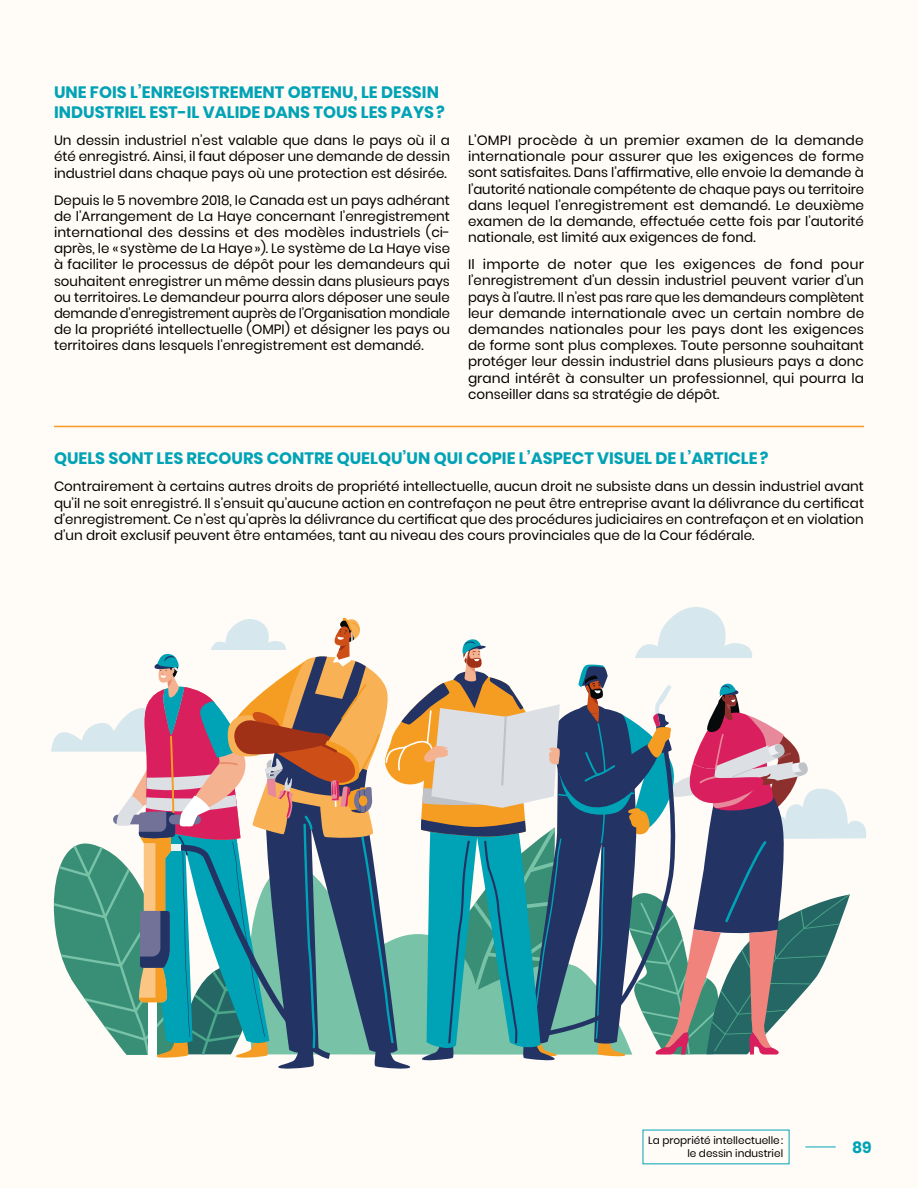
<style>
.page{position:relative;width:918px;height:1188px;background:#fffbf6}
.page>*{position:absolute;margin:0;border:0;box-sizing:border-box;transform-origin:0 0}
.t1{font:700 16.5px/19.8px "Poppins";color:#00a3b6}
.t2{font:700 15.75px "Poppins";color:#00a3b6}
.t3{font:13.5px/16.2px "Poppins";color:#000;text-align:justify}
.t4{font:10.5px/12.6px "Poppins";color:#000;text-align:right}
</style>
<div class="page">
<hr style="left:54px;top:426px;width:810px;height:1px;background:#f59b21">
<hr style="left:805px;top:1147px;width:31px;height:1px;background:#00a3b6">
<svg style="left:51px;top:607px;width:815px;height:462px"></svg>
<p class="t1" style="left:54px;top:83px;width:392px">UNE FOIS L’ENREGISTREMENT OBTENU, LE DESSIN<br>INDUSTRIEL EST-IL VALIDE DANS TOUS LES PAYS?</p>
<p class="t3" style="left:54px;top:132px;width:398px">Un dessin industriel n’est valable que dans le pays où il a été enregistré. Ainsi, il faut déposer une demande de dessin industriel dans chaque pays où une protection est désirée.</p>
<p class="t3" style="left:54px;top:192px;width:398px">Depuis le 5 novembre 2018, le Canada est un pays adhérant de l’Arrangement de La Haye concernant l’enregistrement international des dessins et des modèles industriels (ci&shy;après, le «système de La Haye»). Le système de La Haye vise à faciliter le processus de dépôt pour les demandeurs qui souhaitent enregistrer un même dessin dans plusieurs pays ou territoires. Le demandeur pourra alors déposer une seule demande d’enregistrement auprès de l’Organisation mondiale de la propriété intellectuelle (OMPI) et désigner les pays ou territoires dans lesquels l’enregistrement est demandé.</p>
<p class="t3" style="left:468px;top:132px;width:398px">L’OMPI procède à un premier examen de la demande internationale pour assurer que les exigences de forme sont satisfaites. Dans l’affirmative, elle envoie la demande à l’autorité nationale compétente de chaque pays ou territoire dans lequel l’enregistrement est demandé. Le deuxième examen de la demande, effectuée cette fois par l’autorité nationale, est limité aux exigences de fond.</p>
<p class="t3" style="left:468px;top:256px;width:398px">Il importe de noter que les exigences de fond pour l’enregistrement d’un dessin industriel peuvent varier d’un pays à l’autre. Il n’est pas rare que les demandeurs complètent leur demande internationale avec un certain nombre de demandes nationales pour les pays dont les exigences de forme sont plus complexes. Toute personne souhaitant protéger leur dessin industriel dans plusieurs pays a donc grand intérêt à consulter un professionnel, qui pourra la conseiller dans sa stratégie de dépôt.</p>
<p class="t1" style="left:54px;top:449px;width:716px">QUELS SONT LES RECOURS CONTRE QUELQU’UN QUI COPIE L’ASPECT VISUEL DE L’ARTICLE?</p>
<p class="t3" style="left:54px;top:479px;width:812px">Contrairement à certains autres droits de propriété intellectuelle, aucun droit ne subsiste dans un dessin industriel avant qu’il ne soit enregistré. Il s’ensuit qu’aucune action en contrefaçon ne peut être entreprise avant la délivrance du certificat d’enregistrement. Ce n’est qu’après la délivrance du certificat que des procédures judiciaires en contrefaçon et en violation d’un droit exclusif peuvent être entamées, tant au niveau des cours provinciales que de la Cour fédérale.</p>
<p class="t4" style="left:648px;top:1134px;width:137px">La propriété intellectuelle: le dessin industriel</p>
<p class="t2" style="left:852px;top:1139px;width:21px">89</p>
</div>
